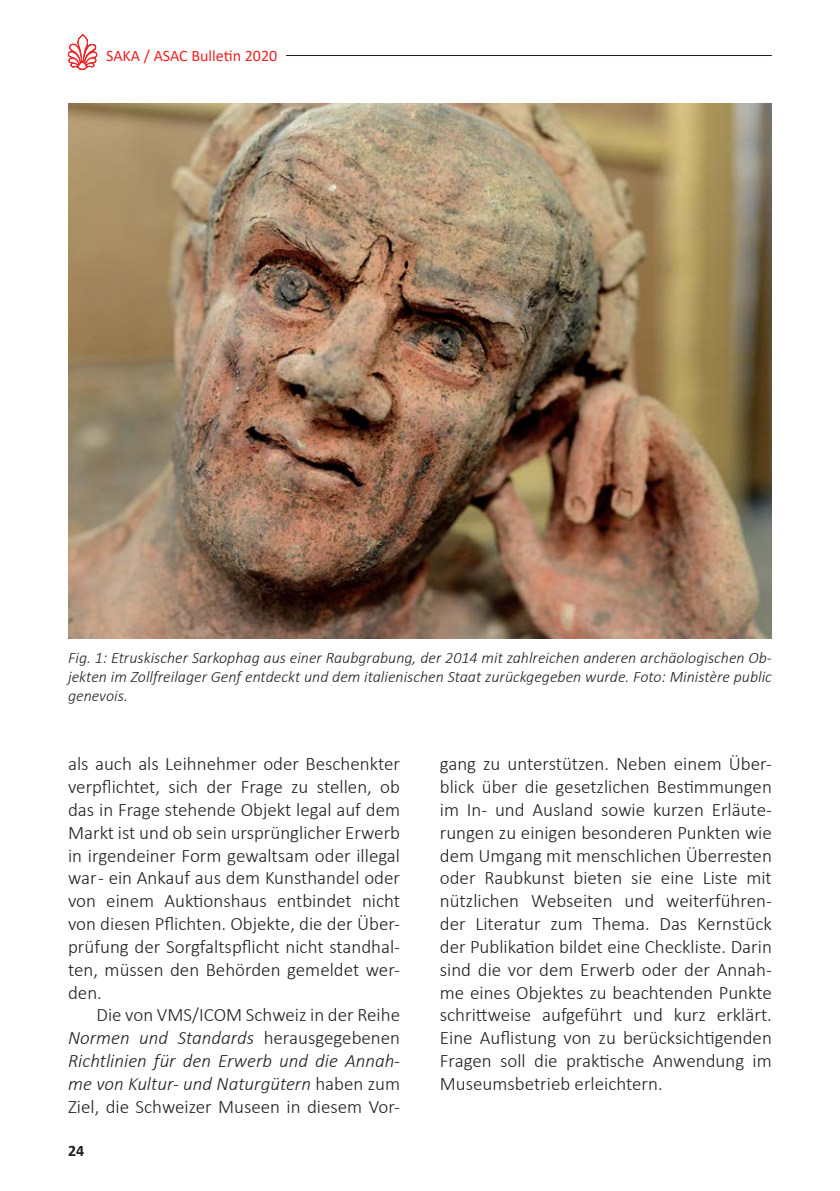
<style>
.page{position:relative;width:840px;height:1191px;background:#fff}
.page>*{position:absolute;margin:0;border:0;box-sizing:border-box;transform-origin:0 0}
.t1{font:300 19px/22.8px "Calibri";color:#231f20;text-align:justify}
.t2{font:italic 300 16px/19.2px "Calibri";color:#231f20;text-align:justify}
.t3{font:16px "Calibri";color:#ee2123}
.t4{font:700 16px "Calibri";color:#231f20}
.s1{font-style:italic}
</style>
<div class="page">
<hr style="left:286px;top:55px;width:485px;height:1px;background:#231f20">
<svg style="left:67px;top:34px;width:30px;height:36px"></svg>
<img style="left:68px;top:104px;width:703px;height:535px">
<p class="t3" style="left:106px;top:44px;width:172px">SAKA / ASAC Bulletin 2020</p>
<p class="t2" style="left:68px;top:647px;width:705px">Fig. 1: Etruskischer Sarkophag aus einer Raubgrabung, der 2014 mit zahlreichen anderen archäologischen Ob&shy;jekten im Zollfreilager Genf entdeckt und dem italienischen Staat zurückgegeben wurde. Foto: Ministère public genevois.</p>
<p class="t1" style="left:68px;top:752px;width:333px">als auch als Leihnehmer oder Beschenkter verpflichtet, sich der Frage zu stellen, ob das in Frage stehende Objekt legal auf dem Markt ist und ob sein ursprünglicher Erwerb in irgendeiner Form gewaltsam oder illegal war - ein Ankauf aus dem Kunsthandel oder von einem Auktionshaus entbindet nicht von diesen Pflichten. Objekte, die der Über&shy;prüfung der Sorgfaltspflicht nicht standhal&shy;ten, müssen den Behörden gemeldet wer&shy;den.</p>
<p class="t1" style="left:68px;top:1003px;width:333px;text-indent:28px">Die von VMS/ICOM Schweiz in der Reihe <span class="s1">Normen und Standards</span> herausgegebenen <span class="s1">Richtlinien für den Erwerb und die Annah&shy;me von Kultur- und Naturgütern</span> haben zum Ziel, die Schweizer Museen in diesem Vor-</p>
<p class="t4" style="left:68px;top:1139px;width:18px">24</p>
<p class="t1" style="left:439px;top:752px;width:333px">gang zu unterstützen. Neben einem Über&shy;blick über die gesetzlichen Bestimmungen im In- und Ausland sowie kurzen Erläute&shy;rungen zu einigen besonderen Punkten wie dem Umgang mit menschlichen Überresten oder Raubkunst bieten sie eine Liste mit nützlichen Webseiten und weiterführen&shy;der Literatur zum Thema. Das Kernstück der Publikation bildet eine Checkliste. Darin sind die vor dem Erwerb oder der Annah&shy;me eines Objektes zu beachtenden Punkte schrittweise aufgeführt und kurz erklärt.<br>Eine Auflistung von zu berücksichtigenden Fragen soll die praktische Anwendung im Museumsbetrieb erleichtern.</p>
</div>
